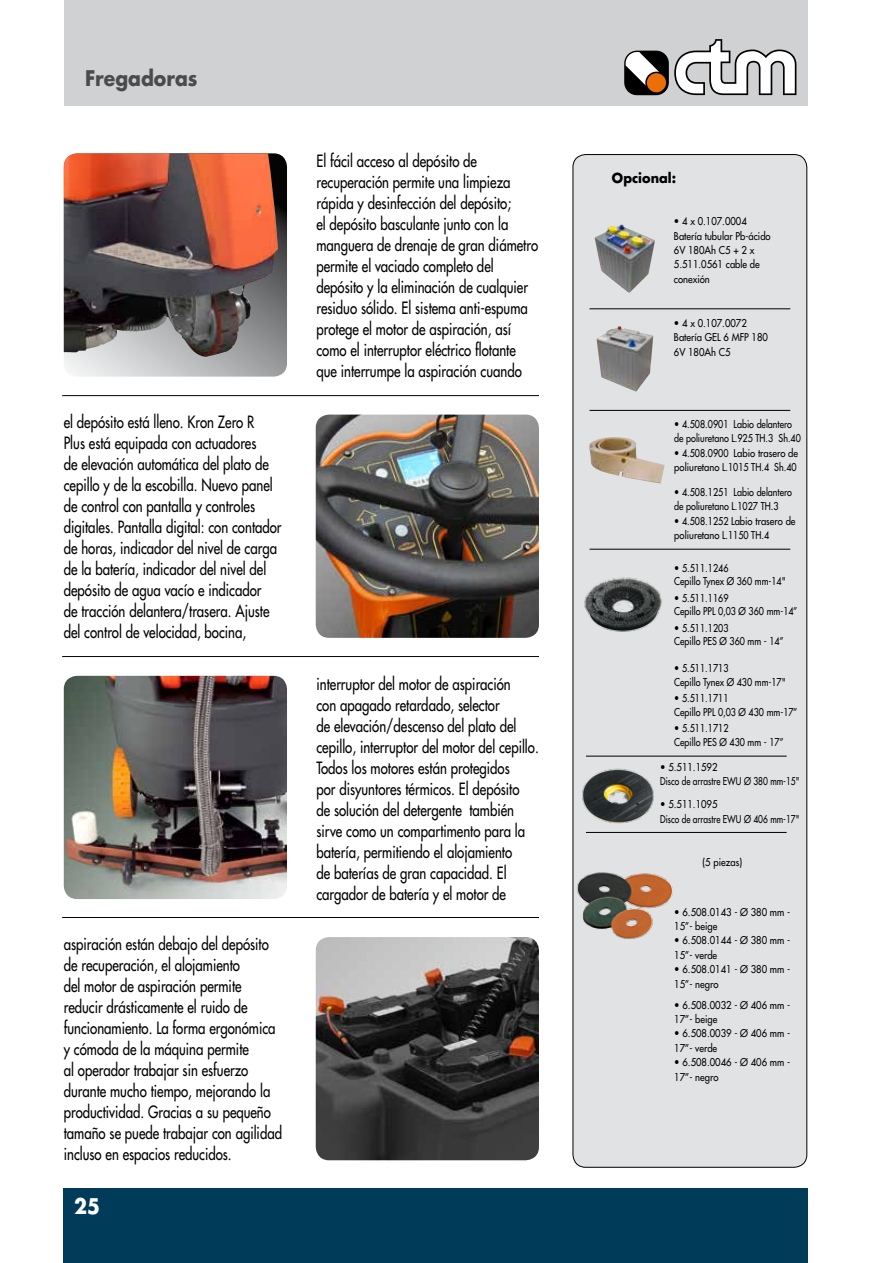
<style>
.page{position:relative;width:893px;height:1263px;background:#fff}
.page>*{position:absolute;margin:0;border:0;box-sizing:border-box;transform-origin:0 0}
.t1{font:700 21px "Futura Std";color:#4b4b4d;scale:.9 1}
.t2{font:700 21px "Futura Std";color:#fff;scale:.9 1}
.t3{font:500 16.5px/21px "Futura Std";color:#000;scale:.8 1}
.t4{font:700 13.5px "Futura Std";color:#000;scale:.95 1}
.t5{font:500 10.5px/13.5px "Futura Std";color:#000;scale:.85 1}
.t6{font:500 10.5px/14.4px "Futura Std";color:#000;scale:.9 1}
</style>
<div class="page">
<div style="left:64px;top:0;width:743px;height:106px;background:#d0d1d2"></div>
<svg style="left:624px;top:39px;width:172px;height:56px"></svg>
<div style="left:64px;top:1188px;width:744px;height:75px;background:#003c5a"></div>
<div style="left:573px;top:155px;width:234px;height:1012px;background:#e1e2e3;border-radius:13px"></div>
<hr style="left:62px;top:395px;width:477px;height:1px;background:#000">
<hr style="left:62px;top:656px;width:477px;height:1px;background:#000">
<hr style="left:62px;top:917px;width:477px;height:1px;background:#000">
<svg style="left:64px;top:154px;width:223px;height:223px;background:#a2a3a4"></svg>
<img style="left:64px;top:153px;width:214px;height:204px">
<img style="left:316px;top:415px;width:223px;height:223px">
<img style="left:64px;top:676px;width:223px;height:223px">
<hr style="left:589px;top:309px;width:201px;height:1px;background:#000">
<hr style="left:589px;top:410px;width:201px;height:1px;background:#000">
<img style="left:596px;top:326px;width:57px;height:66px">
<img style="left:594px;top:225px;width:61px;height:68px">
<hr style="left:589px;top:549px;width:201px;height:1px;background:#000">
<img style="left:589px;top:437px;width:76px;height:46px">
<img style="left:316px;top:937px;width:223px;height:223px">
<hr style="left:586px;top:756px;width:201px;height:1px;background:#000">
<hr style="left:586px;top:832px;width:201px;height:1px;background:#000">
<img style="left:572px;top:870px;width:101px;height:73px">
<img style="left:584px;top:577px;width:78px;height:55px">
<img style="left:582px;top:768px;width:72px;height:56px">
<p class="t1" style="left:85px;top:64px;width:127px">Fregadoras</p>
<p class="t3" style="left:64px;top:411px;width:274px">el depósito está lleno. Kron Zero R<br>Plus está equipada con actuadores<br>de elevación automática del plato de cepillo y de la escobilla. Nuevo panel de control con pantalla y controles digitales. Pantalla digital: con contador de horas, indicador del nivel de carga de la batería, indicador del nivel del depósito de agua vacío e indicador<br>de tracción delantera/trasera. Ajuste del control de velocidad, bocina,</p>
<p class="t3" style="left:64px;top:934px;width:274px">aspiración están debajo del depósito de recuperación, el alojamiento<br>del motor de aspiración permite reducir drásticamente el ruido de funcionamiento. La forma ergonómica y cómoda de la máquina permite<br>al operador trabajar sin esfuerzo durante mucho tiempo, mejorando la productividad. Gracias a su pequeño tamaño se puede trabajar con agilidad incluso en espacios reducidos.</p>
<p class="t2" style="left:74px;top:1192px;width:30px">25</p>
<p class="t3" style="left:316px;top:150px;width:279px">El fácil acceso al depósito de recuperación permite una limpieza rápida y desinfección del depósito;<br>el depósito basculante junto con la manguera de drenaje de gran diámetro permite el vaciado completo del depósito y la eliminación de cualquier residuo sólido. El sistema anti-espuma protege el motor de aspiración, así como el interruptor eléctrico flotante que interrumpe la aspiración cuando</p>
<p class="t3" style="left:316px;top:673px;width:279px">interruptor del motor de aspiración<br>con apagado retardado, selector<br>de elevación/descenso del plato del cepillo, interruptor del motor del cepillo.<br>Todos los motores están protegidos<br>por disyuntores térmicos. El depósito<br>de solución del detergente también sirve como un compartimento para la batería, permitiendo el alojamiento<br>de baterías de gran capacidad. El cargador de batería y el motor de</p>
<p class="t4" style="left:612px;top:169px;width:69px">Opcional:</p>
<p class="t6" style="left:674px;top:214px;width:109px">• 4 x 0.107.0004<br>Batería tubular Pb-ácido<br>6V 180Ah C5 + 2 x<br>5.511.0561 cable de conexión</p>
<p class="t6" style="left:674px;top:316px;width:106px">• 4 x 0.107.0072<br>Batería GEL 6 MFP 180<br>6V 180Ah C5</p>
<p class="t5" style="left:674px;top:417px;width:150px;line-height:14.4px">• 4.508.0901 Labio delantero de poliuretano L.925 TH.3 Sh.40</p>
<p class="t5" style="left:674px;top:445px;width:147px;line-height:14.4px">• 4.508.0900 Labio trasero de poliuretano L.1015 TH.4 Sh.40</p>
<p class="t5" style="left:674px;top:485px;width:140px;line-height:14.4px">• 4.508.1251 Labio delantero de poliuretano L.1027 TH.3</p>
<p class="t5" style="left:674px;top:514px;width:144px;line-height:14.4px">• 4.508.1252 Labio trasero de poliuretano L.1150 TH.4</p>
<p class="t5" style="left:674px;top:561px;width:133px">• 5.511.1246<br>Cepillo Tynex Ø 360 mm-14"</p>
<p class="t5" style="left:674px;top:591px;width:146px">• 5.511.1169<br>Cepillo PPL 0,03 Ø 360 mm-14”</p>
<p class="t5" style="left:674px;top:621px;width:130px">• 5.511.1203<br>Cepillo PES Ø 360 mm - 14”</p>
<p class="t5" style="left:674px;top:662px;width:133px">• 5.511.1713<br>Cepillo Tynex Ø 430 mm-17"</p>
<p class="t5" style="left:674px;top:692px;width:146px">• 5.511.1711<br>Cepillo PPL 0,03 Ø 430 mm-17”</p>
<p class="t5" style="left:674px;top:722px;width:130px">• 5.511.1712<br>Cepillo PES Ø 430 mm - 17”</p>
<p class="t6" style="left:660px;top:760px;width:156px">• 5.511.1592<br>Disco de arrastre EWU Ø 380 mm-15"</p>
<p class="t6" style="left:660px;top:797px;width:156px">• 5.511.1095<br>Disco de arrastre EWU Ø 406 mm-17"</p>
<p class="t6" style="left:703px;top:855px;width:45px">(5 piezas)</p>
<p class="t6" style="left:674px;top:904px;width:130px">• 6.508.0143 - Ø 380 mm -<br>15”- beige</p>
<p class="t6" style="left:674px;top:933px;width:130px">• 6.508.0144 - Ø 380 mm -<br>15”- verde</p>
<p class="t6" style="left:674px;top:962px;width:130px">• 6.508.0141 - Ø 380 mm -<br>15”- negro</p>
<p class="t6" style="left:674px;top:997px;width:130px">• 6.508.0032 - Ø 406 mm -<br>17”- beige</p>
<p class="t6" style="left:674px;top:1026px;width:130px">• 6.508.0039 - Ø 406 mm -<br>17”- verde</p>
<p class="t6" style="left:674px;top:1055px;width:130px">• 6.508.0046 - Ø 406 mm -<br>17”- negro</p>
</div>
